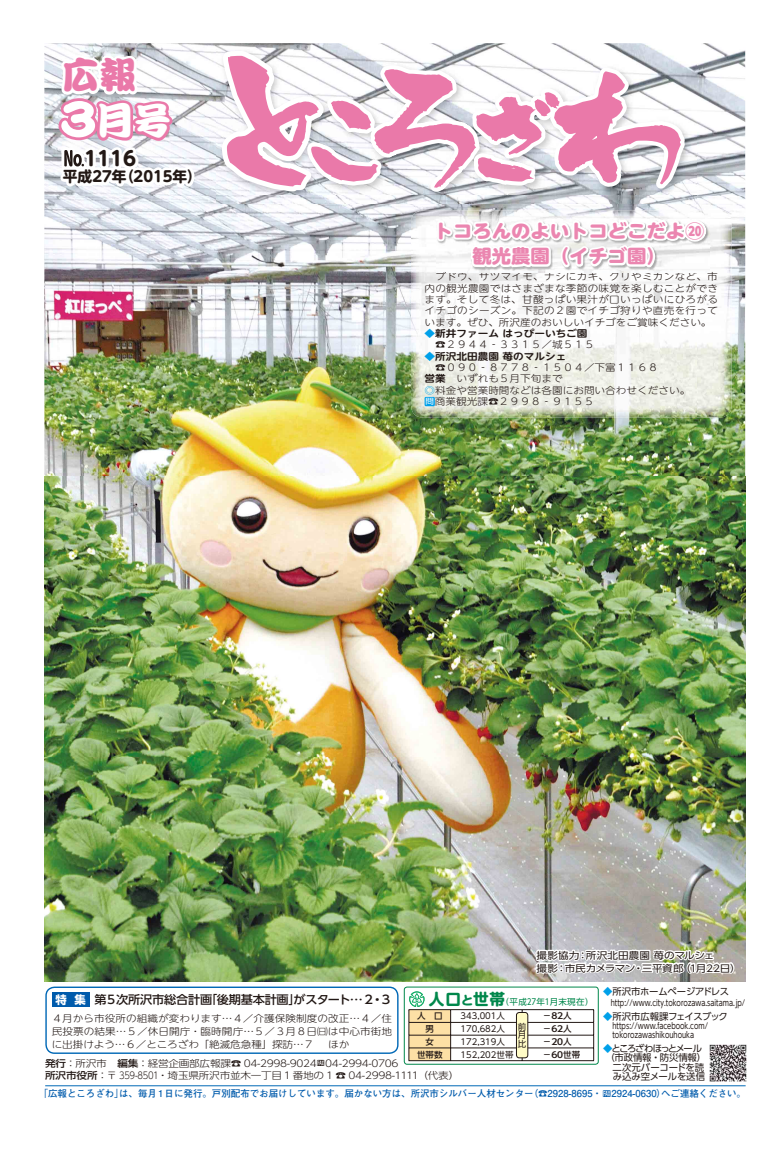
<style>
.page{position:relative;width:774px;height:1151px;background:#fff}
.page>*{position:absolute;margin:0;border:0;box-sizing:border-box;transform-origin:0 0}
.t1{font:37.7px "DF Kan Tei Ryu Std W11 90 pv RKSJ H";color:#fff}
.t2{font:37.1px "DF Kan Tei Ryu Std W11 90 pv RKSJ H";color:#ea79a9}
.t3{font:19.7px "UD Shin M Go Pro Bold 90 pv RKSJ H";color:#221815}
.t4{font:18.4px/25.5px "UD Shin M Go Pro Heavy 90 pv RKSJ H";color:#eb86b0;text-align:center;scale:1.05 1}
.t5{font:14.7px "UD Shin M Go Pro Bold 90 pv RKSJ H";color:#221815}
.t6{font:11.8px "UD Shin Go Pro Medium 90 pv RKSJ H";letter-spacing:-.02em;color:#221815}
.t7{font:11.3px "UD Shin Go Pro Bold 90 pv RKSJ H";color:#fff}
.t8{font:9.6px/11.3px "UD Shin M Go Pro Light 90 pv RKSJ H";color:#221815;text-align:justify;scale:1.11 1}
.t9{font:9.6px/12.8px "UD Shin Go Pro Light 90 pv RKSJ H";letter-spacing:-.035em;color:#221815;scale:1.11 1}
.t10{font:9.6px "Futo Go B101 Pro Bold 90 pv RKSJ H";color:#005bac}
.t11{font:9.6px/12.8px "UD Shin Go Pro Regular 90 pv RKSJ H";letter-spacing:-.025em;color:#221815;scale:1.11 1}
.t12{font:9.6px "UD Shin M Go Pro De Bold 90 pv RKSJ H";color:#221815;scale:1.11 1}
.t13{font:9.4px "UD Shin Go Pro Regular 90 pv RKSJ H";letter-spacing:-.025em;color:#221815}
.t14{font:9.4px "UD Shin Go Pro Regular 90 pv RKSJ H";letter-spacing:-.045em;color:#221815}
.t15{font:9.4px "UD Shin Go Pro Regular 90 pv RKSJ H";letter-spacing:-.14em;color:#221815}
.t16{font:9.4px "UD Shin Go Pro Regular 90 pv RKSJ H";color:#221815}
.t17{font:8.5px/9.4px "UD Shin Go Pro Regular 90 pv RKSJ H";color:#221815;scale:.78 1}
.t18{font:8.5px/8.5px "UD Shin Go Pro Regular 90 pv RKSJ H";color:#221815;text-align:justify}
.t19{font:8.5px/14.2px "UD Shin Go Pro Regular 90 pv RKSJ H";letter-spacing:.02em;color:#00874b}
.t20{font:8.5px "UD Shin Go Pro Medium 90 pv RKSJ H";color:#221815}
.s1{font-size:53.1px}
.s2{color:#00a0e9}
.s3{font-family:"UD Shin M Go Pro De Bold 90 pv RKSJ H"}
.s4{font-family:"UD Shin Go Pro Regular 90 pv RKSJ H";font-size:7.7px;color:#fff}
.s5{font-family:"UD Shin M Go Pro Bold 90 pv RKSJ H";font-size:15.6px}
.s6{font-family:"UD Shin M Go Pro Bold 90 pv RKSJ H";font-size:12.4px}
.s7{font-family:"UD Shin Go Pro Medium 90 pv RKSJ H";color:#221815}
.s8{color:#221815}
.s9{font-family:"UD Reimin Pro Bold 90 pv RKSJ H";font-size:11.5px}
.s10{font-family:"UD Shin Go Pro Medium 90 pv RKSJ H"}
.s11{font-family:"UD Shin Go Pro Bold 90 pv RKSJ H";color:#00a0e9}
</style>
<div class="page">
<hr style="left:45px;top:1085px;width:701px;height:1px;background:#0068b6">
<img style="left:709px;top:1044px;width:37px;height:37px">
<div style="left:45px;top:986px;width:353px;height:68px;border:1px solid #0068b6;border-radius:9px"></div>
<div style="left:404px;top:986px;width:195px;height:79px;border:1px solid #00874b;border-radius:3px"></div>
<hr style="left:451px;top:1009px;width:71px;height:1px;background:#221815">
<hr style="left:522px;top:1009px;width:72px;height:1px;background:#221815">
<hr style="left:451px;top:1022px;width:71px;height:1px;background:#221815">
<hr style="left:522px;top:1022px;width:72px;height:1px;background:#221815">
<hr style="left:451px;top:1035px;width:71px;height:1px;background:#221815">
<hr style="left:522px;top:1035px;width:72px;height:1px;background:#221815">
<hr style="left:451px;top:1047px;width:71px;height:1px;background:#221815">
<svg style="left:408px;top:991px;width:43px;height:69px"></svg>
<hr style="left:522px;top:1047px;width:72px;height:1px;background:#221815">
<svg style="left:593px;top:1010px;width:1px;height:50px"></svg>
<hr style="left:408px;top:1060px;width:114px;height:1px;background:#221815">
<hr style="left:522px;top:1060px;width:72px;height:1px;background:#221815">
<div style="left:516px;top:1012px;width:12px;height:46px;background:#fffbc6;border-radius:3px"></div>
<div style="left:516px;top:1012px;width:12px;height:46px;border:1px solid #221815;border-radius:3px"></div>
<div style="left:52px;top:992px;width:38px;height:15px;background:#005bac"></div>
<img style="left:44px;top:43px;width:701px;height:938px">
<svg style="left:217px;top:46px;width:476px;height:179px"></svg>
<svg style="left:54px;top:51px;width:143px;height:183px"></svg>
<svg style="left:534px;top:947px;width:202px;height:29px"></svg>
<img style="left:411px;top:210px;width:320px;height:35px">
<img style="left:411px;top:245px;width:35px;height:172px">
<img style="left:696px;top:245px;width:35px;height:172px">
<img style="left:446px;top:281px;width:250px;height:136px">
<img style="left:424px;top:272px;width:293px;height:9px">
<div style="left:424px;top:397px;width:11px;height:9px;background:#00a0e9"></div>
<img style="left:437px;top:220px;width:272px;height:53px">
<svg style="left:227px;top:56px;width:481px;height:188px"></svg>
<svg style="left:467px;top:242px;width:211px;height:196px"></svg>
<h2 class="t2" style="left:62px;top:61px;width:76px">広報</h2>
<h1 class="t1" style="left:59px;top:106px;width:114px"><span class="s1">3</span>月号</h1>
<h3 class="t3" style="left:84px;top:151px;width:54px">1116</h3>
<h3 class="t5" style="left:63px;top:171px;width:140px">平成27年（2015年）</h3>
<h3 class="t4" style="left:434px;top:221px;width:259px">トコろんのよいトコどこだよ⑳観光農園（イチゴ園）</h3>
<p class="t8" style="left:424px;top:272px;width:266px">　ブドウ、サツマイモ、ナシにカキ、クリやミカンなど、市内の観光農園ではさまざまな季節の味覚を楽しむことができます。そして冬は、甘酸っぱい果汁が口いっぱいにひろがるイチゴのシーズン。下記の２園でイチゴ狩りや直売を行っています。ぜひ、所沢産のおいしいイチゴをご賞味ください。</p>
<p class="t12" style="left:424px;top:330px;width:148px"><span class="s2">◆</span>新井ファーム はっぴーいちご園</p>
<p class="t8" style="left:424px;top:340px;width:155px">　☎２９４４‐３３１５／城５１５</p>
<p class="t12" style="left:424px;top:352px;width:129px"><span class="s2">◆</span>所沢北田農園 苺のマルシェ</p>
<p class="t8" style="left:424px;top:363px;width:241px;text-align:left">　☎０９０‐８７７８‐１５０４／下富１１６８<br><span class="s3">営業</span>　いずれも５月下旬まで<br><span class="s2">◎</span>料金や営業時間などは各園にお問い合わせください。<span class="s4">問</span>商業観光課☎２９９８‐９１５５</p>
<p class="t11" style="left:536px;top:950px;width:186px">撮影協力：所沢北田農園 苺のマルシェ<br>撮影：市民カメラマン・三平資郎（1月22日）</p>
<p class="t19" style="left:417px;top:996px;width:178px;text-indent:12px"><span class="s5">人口</span><span class="s6">と</span><span class="s5">世帯</span>（平成27年1月末現在）<span class="s7">人　口</span> <span class="s8">　343,001人</span></p>
<p class="t6" style="left:52px;top:995px;width:342px"><span class="s9">　　　</span>第５次所沢市総合計画「後期基本計画」がスタート…２・３</p>
<p class="t8" style="left:52px;top:1013px;width:308px;line-height:12.8px">４月から市役所の組織が変わります…４／介護保険制度の改正…４／住民投票の結果…５／休日開庁・臨時開庁…５／３月８日㈰は中心市街地に出掛けよう…６／ところざわ「絶滅危急種」探訪…７ 　ほか</p>
<p class="t7" style="left:56px;top:995px;width:32px">特 集</p>
<p class="t20" style="left:543px;top:1013px;width:30px">－82人</p>
<p class="t18" style="left:518px;top:1023px;width:10px">前月比</p>
<p class="t20" style="left:425px;top:1026px;width:10px">男</p>
<p class="t18" style="left:452px;top:1026px;width:54px">　170,682人</p>
<p class="t20" style="left:543px;top:1026px;width:30px">－62人</p>
<p class="t20" style="left:425px;top:1038px;width:10px">女</p>
<p class="t18" style="left:452px;top:1038px;width:54px">　172,319人</p>
<p class="t20" style="left:543px;top:1038px;width:30px">－20人</p>
<p class="t18" style="left:417px;top:1051px;width:98px"><span class="s10">世帯数</span> 　152,202世帯</p>
<p class="t20" style="left:543px;top:1051px;width:39px">－60世帯</p>
<p class="t9" style="left:45px;top:1058px;width:375px"><span class="s10">発行</span>：所沢市　<span class="s10">編集</span>：経営企画部広報課☎ 04-2998-9024 04-2994-0706<br><span class="s10">所沢市役所</span>：〒 359-8501・埼玉県所沢市並木一丁目 1 番地の 1 ☎ 04-2998-1111（代表）</p>
<p class="t13" style="left:603px;top:988px;width:127px"><span class="s11">◆</span>所沢市ホームページアドレス</p>
<p class="t17" style="left:611px;top:999px;width:174px">http://www.city.tokorozawa.saitama.jp/</p>
<p class="t14" style="left:603px;top:1012px;width:126px"><span class="s2">◆</span>所沢市広報課フェイスブック</p>
<p class="t17" style="left:612px;top:1022px;width:124px">https://www.facebook.com/ tokorozawashikouhouka</p>
<p class="t15" style="left:603px;top:1045px;width:100px"><span class="s2">◆</span>ところざわほっとメール</p>
<p class="t13" style="left:605px;top:1054px;width:102px">（市政情報・防災情報）</p>
<p class="t13" style="left:603px;top:1063px;width:103px">　二次元バーコードを読</p>
<p class="t16" style="left:613px;top:1073px;width:94px">み込み空メールを送信</p>
<p class="t10" style="left:39px;top:1089px;width:708px">「広報ところざわ」は、毎月 1日に発行。戸別配布でお届けしています。届かない方は、所沢市シルバー人材センター（☎2928-8695・ 2924-0630）へご連絡ください。</p>
</div>
